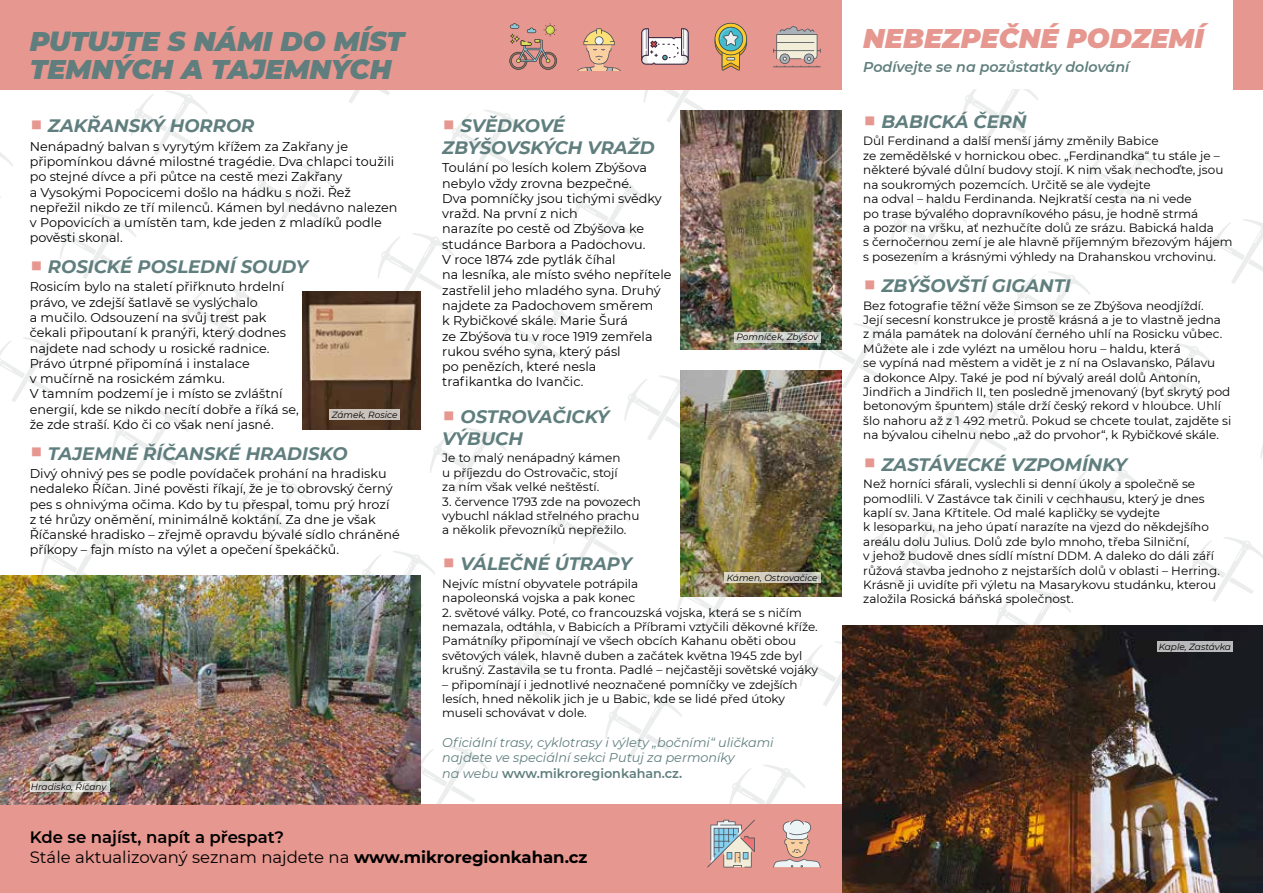
<style>
.page{position:relative;width:1263px;height:893px;background:#fff}
.page>*{position:absolute;margin:0;border:0;box-sizing:border-box;transform-origin:0 0}
.t1{font:italic 900 27px/28.5px "Montserrat";color:#5f7e7d}
.t2{font:italic 900 27px "Montserrat";color:#e6978f}
.t3{font:italic 700 18px/21.6px "Montserrat";color:#5f7e7d}
.t4{font:16.5px/19.8px "Montserrat";color:#000}
.t5{font:italic 600 14.25px "Montserrat";color:#5f7e7d}
.t6{font:12.75px/15.3px "Montserrat";color:#000}
.t7{font:italic 12.75px/15.3px "Montserrat";color:#5f7e7d}
.t8{font:12px/14.4px "Montserrat";color:#000}
.t9{font:italic 9px "Montserrat";color:#000}
.s1{font-weight:400;font-style:normal;font-size:22.5px;color:#e6978f}
.s2{font-weight:600;font-style:normal}
.s3{font-weight:600}
.s4{font-weight:700}
</style>
<div class="page">
<svg style="left:0;top:337px;width:65px;height:65px"></svg>
<svg style="left:183px;top:285px;width:77px;height:65px"></svg>
<svg style="left:378px;top:233px;width:76px;height:58px"></svg>
<svg style="left:60px;top:214px;width:76px;height:65px"></svg>
<svg style="left:254px;top:162px;width:77px;height:65px"></svg>
<svg style="left:0;top:152px;width:13px;height:14px"></svg>
<svg style="left:131px;top:91px;width:77px;height:64px"></svg>
<svg style="left:348px;top:89px;width:42px;height:14px"></svg>
<svg style="left:572px;top:181px;width:77px;height:65px"></svg>
<svg style="left:961px;top:89px;width:77px;height:52px"></svg>
<svg style="left:449px;top:110px;width:77px;height:65px"></svg>
<svg style="left:643px;top:89px;width:65px;height:33px"></svg>
<svg style="left:420px;top:745px;width:67px;height:59px"></svg>
<svg style="left:482px;top:622px;width:77px;height:65px"></svg>
<svg style="left:359px;top:551px;width:76px;height:65px"></svg>
<svg style="left:41px;top:532px;width:76px;height:44px"></svg>
<svg style="left:235px;top:480px;width:77px;height:64px"></svg>
<svg style="left:430px;top:428px;width:76px;height:64px"></svg>
<svg style="left:112px;top:409px;width:76px;height:64px"></svg>
<svg style="left:605px;top:693px;width:77px;height:65px"></svg>
<svg style="left:800px;top:641px;width:42px;height:65px"></svg>
<svg style="left:996px;top:589px;width:75px;height:36px"></svg>
<svg style="left:1189px;top:537px;width:74px;height:65px"></svg>
<svg style="left:677px;top:596px;width:76px;height:39px"></svg>
<svg style="left:871px;top:518px;width:77px;height:65px"></svg>
<svg style="left:1066px;top:466px;width:76px;height:65px"></svg>
<svg style="left:1260px;top:445px;width:3px;height:14px"></svg>
<svg style="left:553px;top:499px;width:77px;height:65px"></svg>
<svg style="left:942px;top:395px;width:77px;height:64px"></svg>
<svg style="left:1137px;top:342px;width:77px;height:65px"></svg>
<svg style="left:624px;top:375px;width:56px;height:65px"></svg>
<svg style="left:819px;top:323px;width:77px;height:65px"></svg>
<svg style="left:1014px;top:271px;width:76px;height:65px"></svg>
<svg style="left:1208px;top:219px;width:55px;height:65px"></svg>
<svg style="left:501px;top:304px;width:77px;height:65px"></svg>
<svg style="left:890px;top:200px;width:77px;height:65px"></svg>
<svg style="left:1085px;top:148px;width:76px;height:65px"></svg>
<div style="left:0;top:0;width:842px;height:89px;background:#e6978f"></div>
<div style="left:0;top:804px;width:842px;height:89px;background:#e6978f"></div>
<div style="left:1233px;top:0;width:30px;height:89px;background:#e6978f"></div>
<svg style="left:641px;top:28px;width:48px;height:37px"></svg>
<svg style="left:578px;top:28px;width:42px;height:42px"></svg>
<svg style="left:707px;top:765px;width:114px;height:102px"></svg>
<svg style="left:773px;top:26px;width:48px;height:41px"></svg>
<svg style="left:715px;top:23px;width:32px;height:48px"></svg>
<img style="left:680px;top:111px;width:162px;height:239px">
<img style="left:842px;top:625px;width:421px;height:268px">
<img style="left:302px;top:291px;width:119px;height:138px">
<img style="left:0;top:576px;width:420px;height:228px">
<img style="left:680px;top:371px;width:162px;height:225px">
<svg style="left:509px;top:23px;width:48px;height:47px"></svg>
<svg style="left:30px;top:781px;width:80px;height:11px"></svg>
<div style="left:329px;top:409px;width:71px;height:11px;background:#c9c1bb"></div>
<svg style="left:734px;top:332px;width:87px;height:10px"></svg>
<svg style="left:724px;top:572px;width:97px;height:10px"></svg>
<div style="left:1157px;top:641px;width:76px;height:11px;background:#b9b9bb"></div>
<h1 class="t1" style="left:30px;top:25px;width:376px">PUTUJTE S NÁMI DO MÍST<br>TEMNÝCH A TAJEMNÝCH</h1>
<h2 class="t3" style="left:30px;top:114px;width:226px"><span class="s1">■</span> ZAKŘANSKÝ HORROR</h2>
<p class="t6" style="left:30px;top:138px;width:369px">Nenápadný balvan s vyrytým křížem za Zakřany je připomínkou dávné milostné tragédie. Dva chlapci toužili po stejné dívce a při půtce na cestě mezi Zakřany<br>a Vysokými Popocicemi došlo na hádku s noži. Řež nepřežil nikdo ze tří milenců. Kámen byl nedávno nalezen v Popovicích a umístěn tam, kde jeden z mladíků podle pověsti skonal.</p>
<h2 class="t3" style="left:30px;top:255px;width:280px"><span class="s1">■</span> ROSICKÉ POSLEDNÍ SOUDY</h2>
<p class="t6" style="left:30px;top:279px;width:270px">Rosicím bylo na staletí přiřknuto hrdelní právo, ve zdejší šatlavě se vyslýchalo<br>a mučilo. Odsouzení na svůj trest pak čekali připoutaní k pranýři, který dodnes najdete nad schody u rosické radnice.<br>Právo útrpné připomíná i instalace<br>v mučírně na rosickém zámku.<br>V tamním podzemí je i místo se zvláštní energií, kde se nikdo necítí dobře a říká se, že zde straší. Kdo či co však není jasné.</p>
<h2 class="t3" style="left:30px;top:442px;width:319px"><span class="s1">■</span> TAJEMNÉ ŘÍČANSKÉ HRADISKO</h2>
<p class="t6" style="left:30px;top:465px;width:371px">Divý ohnivý pes se podle povídaček prohání na hradisku nedaleko Říčan. Jiné pověsti říkají, že je to obrovský černý pes s ohnivýma očima. Kdo by tu přespal, tomu prý hrozí<br>z té hrůzy oněmění, minimálně koktání. Za dne je však Říčanské hradisko – zřejmě opravdu bývalé sídlo chráněné příkopy – fajn místo na výlet a opečení špekáčků.</p>
<p class="t9" style="left:332px;top:408px;width:67px">Zámek, Rosice</p>
<p class="t9" style="left:31px;top:780px;width:77px">Hradisko, Říčany</p>
<h2 class="t3" style="left:442px;top:114px;width:214px"><span class="s1">■</span> SVĚDKOVÉ<br>ZB ÝŠOVSKÝCH VRAŽD</h2>
<p class="t6" style="left:442px;top:160px;width:231px">Toulání po lesích kolem Zbýšova nebylo vždy zrovna bezpečné.<br>Dva pomníčky jsou tichými svědky vražd. Na první z nich<br>narazíte po cestě od Zbýšova ke studánce Barbora a Padochovu.<br>V roce 1874 zde pytlák číhal<br>na lesníka, ale místo svého nepřítele zastřelil jeho mladého syna. Druhý najdete za Padochovem směrem<br>k Rybičkové skále. Marie Šurá<br>ze Zbýšova tu v roce 1919 zemřela rukou svého syna, který pásl<br>po penězích, které nesla<br>trafikantka do Ivančic.</p>
<h2 class="t3" style="left:442px;top:405px;width:169px"><span class="s1">■</span> OSTROVAČICKÝ<br>VÝBUCH</h2>
<p class="t8" style="left:442px;top:450px;width:180px">Je to malý nenápadný kámen u příjezdu do Ostrovačic, stojí za ním však velké neštěstí.</p>
<p class="t8" style="left:442px;top:494px;width:200px">3. července 1793 zde na povozech vybuchl náklad střelného prachu a několik převozníků nepřežilo.</p>
<h2 class="t3" style="left:442px;top:552px;width:191px"><span class="s1">■</span> VÁLEČNÉ ÚTRAPY</h2>
<p class="t8" style="left:442px;top:576px;width:197px">Nejvíc místní obyvatele potrápila napoleonská vojska a pak konec</p>
<p class="t8" style="left:442px;top:605px;width:377px">2. světové války. Poté, co francouzská vojska, která se s ničím nemazala, odtáhla, v Babicích a Příbrami vztyčili děkovné kříže.<br>Památníky připomínají ve všech obcích Kahanu oběti obou světových válek, hlavně duben a začátek května 1945 zde byl krušný. Zastavila se tu fronta. Padlé – nejčastěji sovětské vojáky</p>
<p class="t8" style="left:442px;top:677px;width:357px">– připomínají i jednotlivé neoznačené pomníčky ve zdejších lesích, hned několik jich je u Babic, kde se lidé před útoky museli schovávat v dole.</p>
<p class="t7" style="left:442px;top:734px;width:333px">Oficiální trasy, cyklotrasy i výlety „bočními“ uličkami najdete ve speciální sekci Putuj za permoníky<br>na webu <span class="s2">www.mikroregionkahan.cz.</span></p>
<p class="t9" style="left:736px;top:331px;width:83px">Pomníček, Zbýšov</p>
<p class="t9" style="left:727px;top:571px;width:93px">Kámen, Ostrovačice</p>
<h3 class="t4" style="left:30px;top:827px;width:559px"><span class="s3">Kde se najíst, napít a přespat?<br></span>Stále aktualizovaný seznam najdete na <span class="s4">www.mikroregionkahan.cz</span></h3>
<h1 class="t2" style="left:863px;top:19px;width:43px">NEBEZPEČN</h1>
<h1 class="t2" style="left:1040px;top:19px;width:114px">É PODZEM</h1>
<h1 class="t2" style="left:1194px;top:19px;width:11px">Í</h1>
<p class="t5" style="left:863px;top:57px;width:267px">Podívejte se na pozůstatky dolování</p>
<h2 class="t3" style="left:863px;top:110px;width:165px"><span class="s1">■</span> BABICKÁ ČERŇ</h2>
<p class="t8" style="left:863px;top:134px;width:371px">Důl Ferdinand a další menší jámy změnily Babice<br>ze zemědělské v hornickou obec. „Ferdinandka“ tu stále je – některé bývalé důlní budovy stojí. K nim však nechoďte, jsou na soukromých pozemcích. Určitě se ale vydejte<br>na odval – haldu Ferdinanda. Nejkratší cesta na ni vede<br>po trase bývalého dopravníkového pásu, je hodně strmá<br>a pozor na vršku, ať nezhučíte dolů ze srázu. Babická halda<br>s černočernou zemí je ale hlavně příjemným březovým hájem s posezením a krásnými výhledy na Drahanskou vrchovinu.</p>
<h2 class="t3" style="left:863px;top:274px;width:209px"><span class="s1">■</span> ZBÝŠOVŠTÍ GIGANTI</h2>
<p class="t8" style="left:863px;top:298px;width:369px">Bez fotografie těžní věže Simson se ze Zbýšova neodjíždí.<br>Její secesní konstrukce je prostě krásná a je to vlastně jedna<br>z mála památek na dolování černého uhlí na Rosicku vůbec.<br>Můžete ale i zde vylézt na umělou horu – haldu, která<br>se vypíná nad městem a vidět je z ní na Oslavansko, Pálavu<br>a dokonce Alpy. Také je pod ní bývalý areál dolů Antonín, Jindřich a Jindřich II, ten posledně jmenovaný (byť skrytý pod betonovým špuntem) stále drží český rekord v hloubce. Uhlí šlo nahoru až z 1 492 metrů. Pokud se chcete toulat, zajděte si na bývalou cihelnu nebo „až do prvohor“, k Rybičkové skále.</p>
<h2 class="t3" style="left:863px;top:453px;width:265px"><span class="s1">■</span> ZASTÁVECKÉ VZPOMÍNKY</h2>
<p class="t8" style="left:863px;top:476px;width:358px">Než horníci sfárali, vyslechli si denní úkoly a společně se pomodlili. V Zastávce tak činili v cechhausu, který je dnes kaplí sv. Jana Křtitele. Od malé kapličky se vydejte<br>k lesoparku, na jeho úpatí narazíte na vjezd do někdejšího areálu dolu Julius. Dolů zde bylo mnoho, třeba Silniční,<br>v jehož budově dnes sídlí místní DDM. A daleko do dáli září růžová stavba jednoho z nejstarších dolů v oblasti – Herring.<br>Krásně ji uvidíte při výletu na Masarykovu studánku, kterou založila Rosická báňská společnost.</p>
<p class="t9" style="left:1159px;top:641px;width:74px">Kaple, Zastávka</p>
</div>
